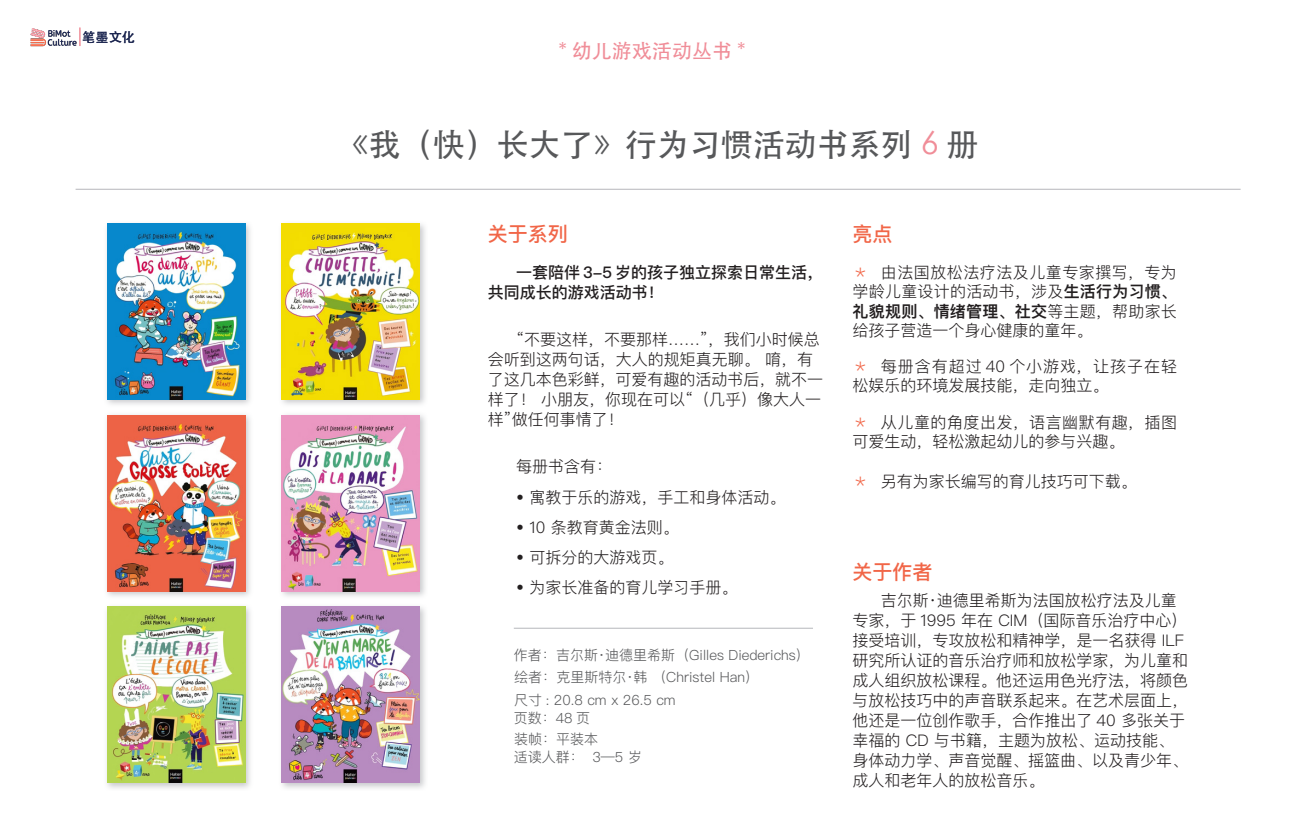
<style>
.page{position:relative;width:1304px;height:840px;background:#fff}
.page>*{position:absolute;margin:0;border:0;box-sizing:border-box;transform-origin:0 0}
.t1{font:32px "ST Heiti";color:#57585a}
.t2{font:20px "ST Heiti";color:#f08d98}
.t3{font:500 20px "Ping Fang SC";color:#f16648}
.图书简介{font:300 16px/20px "Ping Fang SC";color:#231f20}
.图书简介-2{font:500 16px/20px "Ping Fang SC";color:#231f20}
.图书基本信息{font:300 14px "Ping Fang SC";color:#57585a}
.t4{font:13.2px "ST Heiti";color:#1c2650}
.s1{color:#f08d98}
.s2{color:#f16648}
.s3{font-weight:600}
</style>
<div class="page">
<img style="left:30px;top:28px;width:47px;height:18px">
<hr style="left:76px;top:189px;width:1165px;height:1px;background:#b6b7bb">
<svg style="left:80px;top:28px;width:1px;height:18px"></svg>
<div style="left:103px;top:220px;width:151px;height:187px;background:#b6b7bb;opacity:.75"></div>
<img style="left:107px;top:224px;width:138px;height:175px">
<hr style="left:514px;top:627px;width:299px;height:1px;background:#b6b7bb">
<div style="left:278px;top:220px;width:150px;height:187px;background:#b6b7bb;opacity:.75"></div>
<img style="left:282px;top:224px;width:138px;height:175px">
<div style="left:103px;top:411px;width:151px;height:188px;background:#b6b7bb;opacity:.75"></div>
<img style="left:107px;top:415px;width:138px;height:176px">
<div style="left:278px;top:411px;width:150px;height:188px;background:#b6b7bb;opacity:.75"></div>
<img style="left:282px;top:415px;width:138px;height:176px">
<div style="left:103px;top:602px;width:151px;height:188px;background:#b6b7bb;opacity:.75"></div>
<img style="left:107px;top:606px;width:138px;height:176px">
<div style="left:278px;top:602px;width:150px;height:188px;background:#b6b7bb;opacity:.75"></div>
<img style="left:282px;top:606px;width:138px;height:176px">
<p class="t4" style="left:82px;top:30px;width:54px">笔墨文化</p>
<p class="t2" style="left:558px;top:41px;width:188px">* 幼儿游戏活动丛书 *</p>
<p class="t1" style="left:337px;top:128px;width:643px">《我（快）长大了》行为习惯活动书系列 <span class="s1">6</span> 册</p>
<p class="t3" style="left:488px;top:221px;width:81px">关于系列</p>
<p class="图书简介-2" style="left:488px;top:262px;width:337px;text-indent:28px">一套陪伴 3-5 岁的孩子独立探索日常生活，共同成长的游戏活动书！</p>
<p class="图书简介" style="left:488px;top:329px;width:337px;text-indent:28px">“不要这样，不要那样……”，我们小时候总会听到这两句话，大人的规矩真无聊。 唷，有了这几本色彩鲜，可爱有趣的活动书后，就不一样了！ 小朋友，你现在可以“（几乎）像大人一样”做任何事情了！</p>
<p class="图书简介" style="left:516px;top:456px;width:97px">每册书含有：</p>
<p class="图书简介" style="left:516px;top:486px;width:271px">• 寓教于乐的游戏，手工和身体活动。</p>
<p class="图书简介" style="left:516px;top:516px;width:164px">• 10 条教育黄金法则。</p>
<p class="图书简介" style="left:516px;top:546px;width:159px">• 可拆分的大游戏页。</p>
<p class="图书简介" style="left:516px;top:576px;width:223px">• 为家长准备的育儿学习手册。</p>
<p class="图书基本信息" style="left:514px;top:646px;width:297px">作者：吉尔斯·迪德里希斯（Gilles Diederichs）</p>
<p class="图书基本信息" style="left:514px;top:668px;width:246px">绘者：克里斯特尔·韩 （Christel Han）</p>
<p class="图书基本信息" style="left:514px;top:691px;width:163px">尺寸 : 20.8 cm x 26.5 cm</p>
<p class="图书基本信息" style="left:514px;top:709px;width:78px">页数：48 页</p>
<p class="图书基本信息" style="left:514px;top:729px;width:85px">装帧：平装本</p>
<p class="图书基本信息" style="left:514px;top:747px;width:71px">适读人群：</p>
<p class="图书基本信息" style="left:593px;top:747px;width:51px">3—5 岁</p>
<p class="t3" style="left:853px;top:221px;width:41px">亮点</p>
<p class="图书简介" style="left:853px;top:262px;width:326px;line-height:19.2px;text-align:justify"><span class="s2">＊</span> 由法国放松法疗法及儿童专家撰写，专为学龄儿童设计的活动书，涉及<span class="s3">生活行为习惯、礼貌规则、情绪管理、社交</span>等主题，帮助家长给孩子营造一个身心健康的童年。</p>
<p class="图书简介" style="left:853px;top:356px;width:326px;line-height:19.2px"><span class="s2">＊</span> 每册含有超过 40 个小游戏，让孩子在轻松娱乐的环境发展技能，走向独立。</p>
<p class="图书简介" style="left:853px;top:412px;width:326px;line-height:19.2px"><span class="s2">＊</span> 从儿童的角度出发，语言幽默有趣，插图可爱生动，轻松激起幼儿的参与兴趣。</p>
<p class="图书简介" style="left:853px;top:471px;width:286px"><span class="s2">＊</span> 另有为家长编写的育儿技巧可下载。</p>
<p class="t3" style="left:853px;top:559px;width:81px">关于作者</p>
<p class="图书简介" style="left:853px;top:589px;width:337px;text-indent:28px">吉尔斯·迪德里希斯为法国放松疗法及儿童专家，于 1995 年在 CIM（国际音乐治疗中心）接受培训，专攻放松和精神学，是一名获得 ILF研究所认证的音乐治疗师和放松学家，为儿童和成人组织放松课程。他还运用色光疗法，将颜色与放松技巧中的声音联系起来。在艺术层面上，他还是一位创作歌手，合作推出了 40 多张关于幸福的 CD 与书籍，主题为放松、运动技能、身体动力学、声音觉醒、摇篮曲、以及青少年、成人和老年人的放松音乐。</p>
</div>
